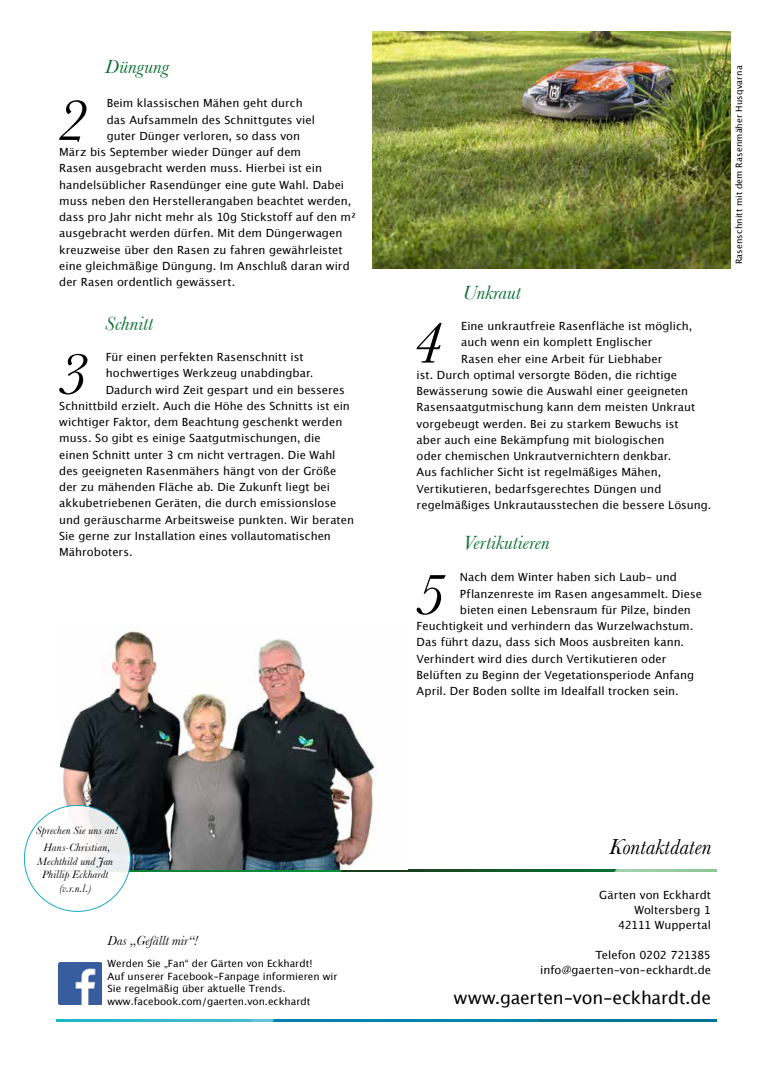
<style>
.page{position:relative;width:773px;height:1081px;background:#fff}
.page>*{position:absolute;margin:0;border:0;box-sizing:border-box;transform-origin:0 0}
.t1{font:italic 60.38px "Baskerville";color:#000}
.t2{font:italic 22.5px "Baskerville MT Std";letter-spacing:.005em;color:#000}
.t3{font:italic 20px "Baskerville";letter-spacing:.01em;color:#076c30}
.t4{font:17.5px "Lucida Grande";letter-spacing:-.01em;color:#000}
.t5{font:italic 13.75px "Baskerville";color:#000}
.t6{font:11.25px/15px "Lucida Grande";color:#000;text-align:right}
.t7{font:italic 11.25px/13.5px "Baskerville";letter-spacing:.02em;color:#000;text-align:center}
.t8{font:10px/12.5px "Lucida Grande";color:#000}
.t9{font:8.75px "Lucida Grande";letter-spacing:.01em;color:#000}
</style>
<div class="page">
<img style="left:128px;top:870px;width:588px;height:2px">
<img style="left:57px;top:1019px;width:659px;height:3px">
<img style="left:60px;top:631px;width:316px;height:238px">
<img style="left:372px;top:32px;width:358px;height:237px">
<svg style="left:24px;top:805px;width:106px;height:106px"></svg>
<img style="left:59px;top:962px;width:42px;height:43px">
<h3 class="t3" style="left:105px;top:54px;width:65px">Düngung</h3>
<h1 class="t1" style="left:57px;top:85px;width:32px">2</h1>
<p class="t6" style="left:107px;top:96px;width:197px">Beim klassischen Mähen geht durch</p>
<p class="t6" style="left:107px;top:113px;width:210px">das Aufsammeln des Schnittgutes viel</p>
<p class="t6" style="left:107px;top:129px;width:195px">guter Dünger verloren, so dass von</p>
<p class="t6" style="left:59px;top:145px;width:243px">März bis September wieder Dünger auf dem</p>
<p class="t6" style="left:59px;top:161px;width:264px">Rasen ausgebracht werden muss. Hierbei ist ein</p>
<p class="t6" style="left:59px;top:178px;width:286px">handelsüblicher Rasendünger eine gute Wahl. Dabei</p>
<p class="t6" style="left:59px;top:194px;width:293px">muss neben den Herstellerangaben beachtet werden,</p>
<p class="t6" style="left:59px;top:210px;width:298px">dass pro Jahr nicht mehr als 10g Stickstoff auf den m²</p>
<p class="t6" style="left:59px;top:226px;width:284px">ausgebracht werden dürfen. Mit dem Düngerwagen</p>
<p class="t6" style="left:59px;top:243px;width:285px">kreuzweise über den Rasen zu fahren gewährleistet</p>
<p class="t6" style="left:59px;top:259px;width:292px">eine gleichmäßige Düngung. Im Anschluß daran wird</p>
<p class="t6" style="left:59px;top:275px;width:177px">der Rasen ordentlich gewässert.</p>
<h3 class="t3" style="left:105px;top:311px;width:49px">Schnitt</h3>
<h1 class="t1" style="left:59px;top:338px;width:32px">3</h1>
<p class="t6" style="left:106px;top:350px;width:199px">Für einen perfekten Rasenschnitt ist</p>
<p class="t6" style="left:106px;top:366px;width:209px">hochwertiges Werkzeug unabdingbar.</p>
<p class="t6" style="left:106px;top:382px;width:240px">Dadurch wird Zeit gespart und ein besseres</p>
<p class="t6" style="left:59px;top:399px;width:292px">Schnittbild erzielt. Auch die Höhe des Schnitts ist ein</p>
<p class="t6" style="left:59px;top:415px;width:284px">wichtiger Faktor, dem Beachtung geschenkt werden</p>
<p class="t6" style="left:59px;top:431px;width:263px">muss. So gibt es einige Saatgutmischungen, die</p>
<p class="t6" style="left:59px;top:447px;width:278px">einen Schnitt unter 3 cm nicht vertragen. Die Wahl</p>
<p class="t6" style="left:59px;top:464px;width:279px">des geeigneten Rasenmähers hängt von der Größe</p>
<p class="t6" style="left:59px;top:480px;width:272px">der zu mähenden Fläche ab. Die Zukunft liegt bei</p>
<p class="t6" style="left:59px;top:496px;width:279px">akkubetriebenen Geräten, die durch emissionslose</p>
<p class="t6" style="left:59px;top:512px;width:296px">und geräuscharme Arbeitsweise punkten. Wir beraten</p>
<p class="t6" style="left:59px;top:529px;width:273px">Sie gerne zur Installation eines vollautomatischen</p>
<p class="t6" style="left:59px;top:545px;width:75px">Mähroboters.</p>
<p class="t7" style="left:36px;top:821px;width:83px;line-height:17.2px">Sprechen Sie uns an!<br>Hans-Christian,</p>
<p class="t7" style="left:37px;top:854px;width:77px">Mechthild und Jan<br>Phillip Eckhardt (v.r.n.l.)</p>
<p class="t5" style="left:107px;top:932px;width:92px">Das „Gefällt mir“!</p>
<p class="t8" style="left:107px;top:958px;width:231px">Werden Sie „Fan“ der Gärten von Eckhardt!<br>Auf unserer Facebook-Fanpage informieren wir Sie regelmäßig über aktuelle Trends. www.facebook.com/gaerten.von.eckhardt</p>
<h3 class="t3" style="left:462px;top:280px;width:59px">Unkraut</h3>
<h1 class="t1" style="left:412px;top:307px;width:32px">4</h1>
<p class="t6" style="left:461px;top:319px;width:233px">Eine unkrautfreie Rasenfläche ist möglich,</p>
<p class="t6" style="left:461px;top:335px;width:193px">auch wenn ein komplett Englischer</p>
<p class="t6" style="left:461px;top:351px;width:203px">Rasen eher eine Arbeit für Liebhaber</p>
<p class="t6" style="left:416px;top:368px;width:262px">ist. Durch optimal versorgte Böden, die richtige</p>
<p class="t6" style="left:416px;top:384px;width:273px">Bewässerung sowie die Auswahl einer geeigneten</p>
<p class="t6" style="left:416px;top:400px;width:280px">Rasensaatgutmischung kann dem meisten Unkraut</p>
<p class="t6" style="left:416px;top:416px;width:263px">vorgebeugt werden. Bei zu starkem Bewuchs ist</p>
<p class="t6" style="left:416px;top:433px;width:249px">aber auch eine Bekämpfung mit biologischen</p>
<p class="t6" style="left:416px;top:449px;width:256px">oder chemischen Unkrautvernichtern denkbar.</p>
<p class="t6" style="left:416px;top:465px;width:246px">Aus fachlicher Sicht ist regelmäßiges Mähen,</p>
<p class="t6" style="left:416px;top:481px;width:246px">Vertikutieren, bedarfsgerechtes Düngen und</p>
<p class="t6" style="left:416px;top:498px;width:296px">regelmäßiges Unkrautausstechen die bessere Lösung.</p>
<h3 class="t3" style="left:462px;top:530px;width:88px">Vertikutieren</h3>
<h1 class="t1" style="left:414px;top:559px;width:32px">5</h1>
<p class="t6" style="left:460px;top:570px;width:219px">Nach dem Winter haben sich Laub- und</p>
<p class="t6" style="left:460px;top:586px;width:244px">Pflanzenreste im Rasen angesammelt. Diese</p>
<p class="t6" style="left:460px;top:603px;width:232px">bieten einen Lebensraum für Pilze, binden</p>
<p class="t6" style="left:416px;top:619px;width:278px">Feuchtigkeit und verhindern das Wurzelwachstum.</p>
<p class="t6" style="left:416px;top:635px;width:269px">Das führt dazu, dass sich Moos ausbreiten kann.</p>
<p class="t6" style="left:416px;top:651px;width:251px">Verhindert wird dies durch Vertikutieren oder</p>
<p class="t6" style="left:416px;top:668px;width:279px">Belüften zu Beginn der Vegetationsperiode Anfang</p>
<p class="t6" style="left:416px;top:684px;width:264px">April. Der Boden sollte im Idealfall trocken sein.</p>
<p class="t9" style="left:732px;top:264px;width:200px;rotate:-90deg">Rasenschnitt mit dem Rasenmäher Husqvarna</p>
<h2 class="t2" style="left:608px;top:834px;width:104px">Kontaktdaten</h2>
<p class="t6" style="left:599px;top:888px;width:113px">Gärten von Eckhardt<br>Woltersberg 1<br>42111 Wuppertal</p>
<p class="t6" style="left:540px;top:948px;width:172px">Telefon 0202 721385 info@gaerten-von-eckhardt.de</p>
<h3 class="t4" style="left:453px;top:986px;width:259px">www.gaerten-von-eckhardt.de</h3>
</div>
